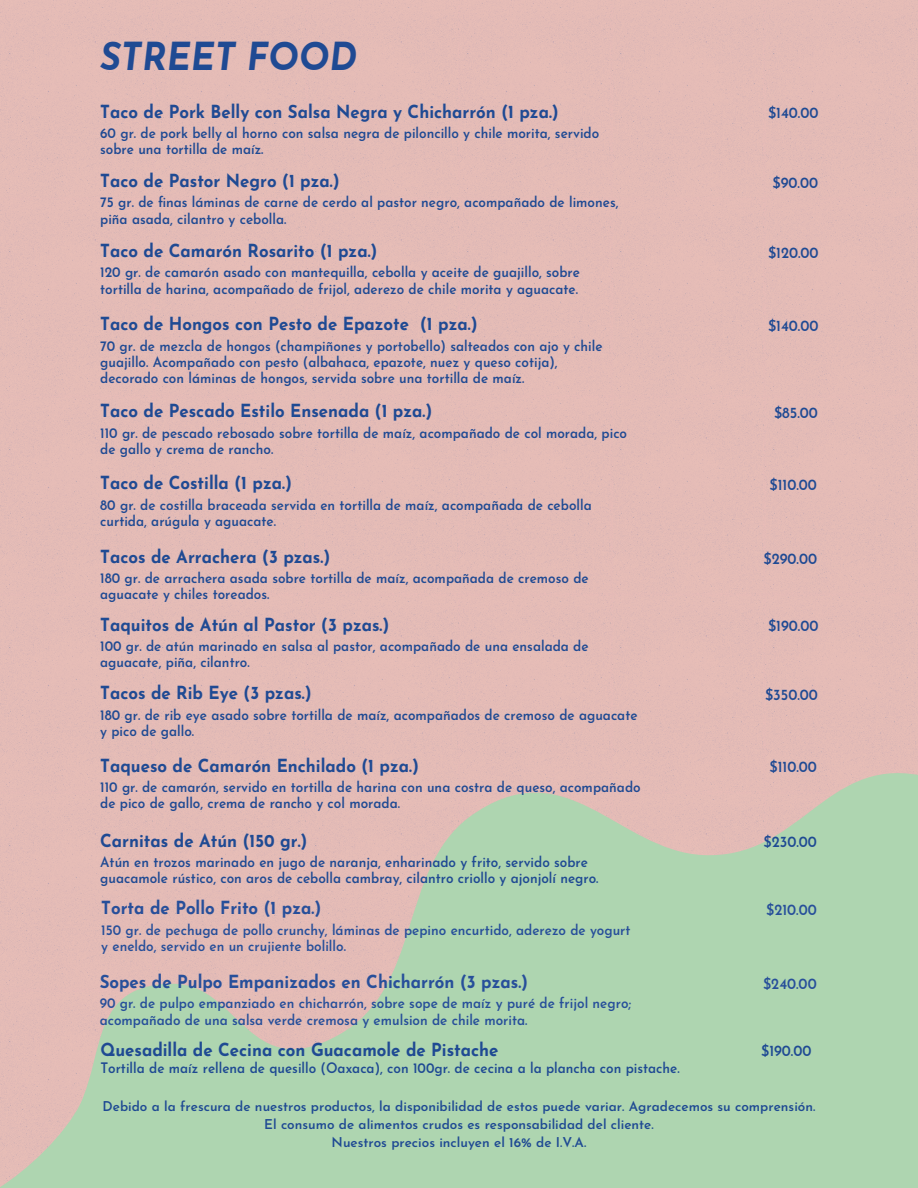
<style>
.page{position:relative;width:918px;height:1188px;background:#fff}
.page>*{position:absolute;margin:0;border:0;box-sizing:border-box;transform-origin:0 0}
.t1{font:italic 700 38.55px "Josefin Sans";color:#1f4a93;scale:.93 1}
.t2{font:700 18px "Josefin Sans";color:#1f4a93;scale:.93 1}
.t3{font:700 18px "Josefin Sans";color:#274f9a;scale:.93 1}
.t4{font:600 15.45px "Josefin Sans";color:#1f4a93;scale:.93 1}
.t5{font:600 15.45px "Josefin Sans";color:#274f9a;scale:.93 1}
.t6{font:600 14.4px/16.2px "Josefin Sans";color:#1f4a93;scale:.93 1}
.t7{font:600 14.4px/16.2px "Josefin Sans";color:#274f9a;scale:.93 1}
.t8{font:600 13.5px/18px "Josefin Sans";color:#1f4a93;text-align:center}
</style>
<div class="page">
<div style="left:153px;top:0;width:154px;height:200px;background:#e4bbb6"></div>
<div style="left:764px;top:0;width:154px;height:200px;background:#e4bbb6"></div>
<div style="left:153px;top:198px;width:154px;height:200px;background:#e4bbb6"></div>
<div style="left:764px;top:198px;width:154px;height:200px;background:#e4bbb6"></div>
<div style="left:153px;top:396px;width:154px;height:200px;background:#e4bbb6"></div>
<div style="left:764px;top:396px;width:154px;height:200px;background:#e4bbb6"></div>
<div style="left:153px;top:594px;width:154px;height:200px;background:#e4bbb6"></div>
<div style="left:764px;top:594px;width:154px;height:200px;background:#e4bbb6"></div>
<svg style="left:0;top:746px;width:918px;height:442px;background:#c2cab2"></svg>
<h1 class="t1" style="left:100px;top:24px;width:278px">STREET FOOD</h1>
<p class="t2" style="left:100px;top:95px;width:495px">Taco de Pork Belly con Salsa Negra y Chicharrón (1 pza.)</p>
<p class="t4" style="left:768px;top:100px;width:56px">$140.00</p>
<p class="t6" style="left:100px;top:123px;width:538px">60 gr. de pork belly al horno con salsa negra de piloncillo y chile morita, servido sobre una tortilla de maíz.</p>
<p class="t2" style="left:100px;top:165px;width:259px">Taco de Pastor Negro (1 pza.)</p>
<p class="t4" style="left:773px;top:169px;width:50px">$90.00</p>
<p class="t6" style="left:100px;top:192px;width:559px">75 gr. de finas láminas de carne de cerdo al pastor negro, acompañado de limones, piña asada, cilantro y cebolla.</p>
<p class="t2" style="left:100px;top:235px;width:300px">Taco de Camarón Rosarito (1 pza.)</p>
<p class="t4" style="left:768px;top:239px;width:56px">$120.00</p>
<p class="t6" style="left:100px;top:262px;width:517px">120 gr. de camarón asado con mantequilla, cebolla y aceite de guajillo, sobre tortilla de harina, acompañado de frijol, aderezo de chile morita y aguacate.</p>
<p class="t2" style="left:100px;top:308px;width:407px">Taco de Hongos con Pesto de Epazote (1 pza.)</p>
<p class="t4" style="left:768px;top:312px;width:56px">$140.00</p>
<p class="t6" style="left:100px;top:336px;width:542px">70 gr. de mezcla de hongos (champiñones y portobello) salteados con ajo y chile guajillo. Acompañado con pesto (albahaca, epazote, nuez y queso cotija), decorado con láminas de hongos, servida sobre una tortilla de maíz.</p>
<p class="t2" style="left:100px;top:395px;width:359px">Taco de Pescado Estilo Ensenada (1 pza.)</p>
<p class="t4" style="left:774px;top:399px;width:49px">$85.00</p>
<p class="t6" style="left:100px;top:423px;width:568px">110 gr. de pescado rebosado sobre tortilla de maíz, acompañado de col morada, pico de gallo y crema de rancho.</p>
<p class="t2" style="left:100px;top:467px;width:208px">Taco de Costilla (1 pza.)</p>
<p class="t4" style="left:770px;top:471px;width:52px">$110.00</p>
<p class="t6" style="left:100px;top:495px;width:530px">80 gr. de costilla braceada servida en tortilla de maíz, acompañada de cebolla curtida, arúgula y aguacate.</p>
<p class="t2" style="left:100px;top:541px;width:249px">Tacos de Arrachera (3 pzas.)</p>
<p class="t4" style="left:764px;top:545px;width:59px">$290.00</p>
<p class="t6" style="left:100px;top:568px;width:527px">180 gr. de arrachera asada sobre tortilla de maíz, acompañada de cremoso de aguacate y chiles toreados.</p>
<p class="t2" style="left:100px;top:608px;width:312px">Taquitos de Atún al Pastor (3 pzas.)</p>
<p class="t4" style="left:768px;top:613px;width:56px">$190.00</p>
<p class="t6" style="left:100px;top:636px;width:527px">100 gr. de atún marinado en salsa al pastor, acompañado de una ensalada de aguacate, piña, cilantro.</p>
<p class="t2" style="left:100px;top:677px;width:229px">Tacos de Rib Eye (3 pzas.)</p>
<p class="t4" style="left:765px;top:681px;width:58px">$350.00</p>
<p class="t6" style="left:100px;top:705px;width:579px">180 gr. de rib eye asado sobre tortilla de maíz, acompañados de cremoso de aguacate y pico de gallo.</p>
<p class="t2" style="left:100px;top:749px;width:344px">Taqueso de Camarón Enchilado (1 pza.)</p>
<p class="t4" style="left:770px;top:754px;width:52px">$110.00</p>
<p class="t6" style="left:100px;top:777px;width:583px">110 gr. de camarón, servido en tortilla de harina con una costra de queso, acompañado de pico de gallo, crema de rancho y col morada.</p>
<p class="t2" style="left:100px;top:824px;width:224px">Carnitas de Atún (150 gr.)</p>
<p class="t4" style="left:764px;top:829px;width:59px">$230.00</p>
<p class="t6" style="left:100px;top:852px;width:537px">Atún en trozos marinado en jugo de naranja, enharinado y frito, servido sobre guacamole rústico, con aros de cebolla cambray, cilantro criollo y ajonjolí negro.</p>
<p class="t3" style="left:101px;top:892px;width:238px">Torta de Pollo Frito (1 pza.)</p>
<p class="t5" style="left:766px;top:896px;width:56px">$210.00</p>
<p class="t7" style="left:101px;top:920px;width:571px">150 gr. de pechuga de pollo crunchy, láminas de pepino encurtido, aderezo de yogurt y eneldo, servido en un crujiente bolillo.</p>
<p class="t3" style="left:100px;top:966px;width:462px">Sopes de Pulpo Empanizados en Chicharrón (3 pzas.)</p>
<p class="t5" style="left:763px;top:970px;width:59px">$240.00</p>
<p class="t7" style="left:100px;top:993px;width:573px">90 gr. de pulpo empanziado en chicharrón, sobre sope de maíz y puré de frijol negro; acompañado de una salsa verde cremosa y emulsion de chile morita.</p>
<p class="t2" style="left:100px;top:1034px;width:430px">Quesadilla de Cecina con Guacamole de Pistache</p>
<p class="t6" style="left:100px;top:1058px;width:624px">Tortilla de maíz rellena de quesillo (Oaxaca), con 100gr. de cecina a la plancha con pistache.</p>
<p class="t4" style="left:761px;top:1037px;width:56px">$190.00</p>
<p class="t8" style="left:103px;top:1096px;width:714px">Debido a la frescura de nuestros productos, la disponibilidad de estos puede variar. Agradecemos su comprensión.<br>El consumo de alimentos crudos es responsabilidad del cliente.<br>Nuestros precios incluyen el 16% de I.V.A.</p>
</div>
